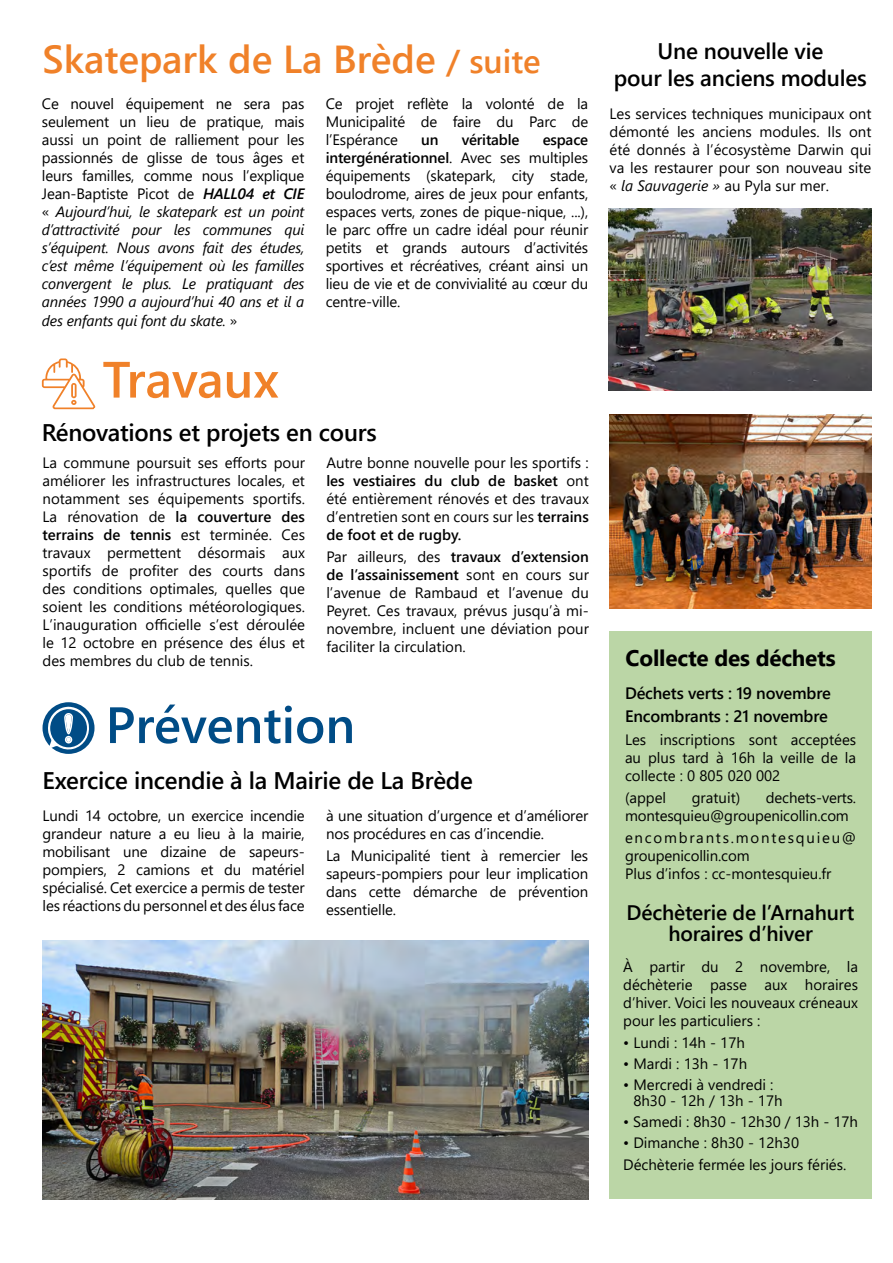
<style>
.page{position:relative;width:893px;height:1263px;background:#fff}
.page>*{position:absolute;margin:0;border:0;box-sizing:border-box;transform-origin:0 0}
.t1{font:600 51px "Segoe UI";color:#004c86}
.t2{font:600 51px "Segoe UI";color:#f08129}
.t3{font:600 39px "Segoe UI";color:#f08129}
.t4{font:600 24px "Segoe UI";letter-spacing:-.01em;color:#000}
.t5{font:600 22.5px/27px "Segoe UI";letter-spacing:-.01em;color:#000;text-align:center}
.t6{font:700 22.5px "Segoe UI";letter-spacing:-.01em;color:#000}
.t7{font:600 21px/21px "Segoe UI";letter-spacing:-.01em;color:#000;text-align:center}
.t8{font:600 16.5px/23.7px "Segoe UI";letter-spacing:-.01em;color:#000}
.t9{font:15px/18px "Segoe UI";color:#000;text-align:justify}
.t10{font:italic 15px/18px "Segoe UI";letter-spacing:-.01em;color:#000;text-align:justify}
.t11{font:600 15px "Segoe UI";letter-spacing:-.01em;color:#000}
.s1{font-size:33px}
.s2{font-style:normal}
.s3{font-weight:600}
.s4{font-style:italic}
</style>
<div class="page">
<div style="left:609px;top:631px;width:263px;height:568px;background:#bbd6a6"></div>
<img style="left:608px;top:209px;width:264px;height:182px">
<svg style="left:42px;top:358px;width:53px;height:51px"></svg>
<img style="left:43px;top:941px;width:545px;height:258px">
<svg style="left:43px;top:702px;width:52px;height:52px"></svg>
<svg style="left:48px;top:707px;width:43px;height:43px"></svg>
<img style="left:609px;top:415px;width:262px;height:193px">
<h2 class="t3" style="left:43px;top:22px;width:500px">Skatepark de La Brède <span class="s1">/ suite</span></h2>
<p class="t10" style="left:42px;top:93px;width:264px"><span class="s2">Ce nouvel équipement ne sera pas seulement un lieu de pratique, mais aussi un point de ralliement pour les passionnés de glisse de tous âges et leurs familles, comme nous l’explique Jean-Baptiste Picot de</span> <span class="s3">HALL04 et CIE </span><span class="s2">«</span> Aujourd’hui, le skatepark est un point d’attractivité pour les communes qui s’équipent. Nous avons fait des études, c’est même l’équipement où les familles convergent le plus. Le pratiquant des années 1990 a aujourd’hui 40 ans et il a des enfants qui font du skate. <span class="s2">»</span></p>
<p class="t9" style="left:326px;top:94px;width:264px">Ce projet reflète la volonté de la Municipalité de faire du Parc de l’Espérance</p>
<p class="t11" style="left:421px;top:126px;width:19px">un</p>
<p class="t11" style="left:462px;top:126px;width:59px">véritable</p>
<p class="t9" style="left:326px;top:130px;width:264px;text-indent:217px"><span class="s3">espace intergénérationnel</span>. Avec ses multiples équipements (skatepark, city stade, boulodrome, aires de jeux pour enfants, espaces verts, zones de pique-nique, ...), le parc offre un cadre idéal pour réunir petits et grands autours d’activités sportives et récréatives, créant ainsi un lieu de vie et de convivialité au cœur du centre-ville.</p>
<h1 class="t2" style="left:102px;top:331px;width:178px">Travaux</h1>
<h3 class="t4" style="left:42px;top:410px;width:337px">Rénovations et projets en cours</h3>
<p class="t9" style="left:43px;top:452px;width:264px">La commune poursuit ses efforts pour améliorer les infrastructures locales, et notamment ses équipements sportifs.<br>La rénovation de <span class="s3">la couverture des terrains de tennis</span> est terminée. Ces travaux permettent désormais aux sportifs de profiter des courts dans des conditions optimales, quelles que soient les conditions météorologiques.<br>L’inauguration officielle s’est déroulée le 12 octobre en présence des élus et des membres du club de tennis.</p>
<p class="t9" style="left:326px;top:452px;width:264px">Autre bonne nouvelle pour les sportifs : <span class="s3">les vestiaires du club de basket</span> ont été entièrement rénovés et des travaux d’entretien sont en cours sur les <span class="s3">terrains de foot et de rugby.</span></p>
<p class="t9" style="left:326px;top:546px;width:264px">Par ailleurs, des <span class="s3">travaux d’extension de l’assainissement</span> sont en cours sur l’avenue de Rambaud et l’avenue du Peyret. Ces travaux, prévus jusqu’à mi&shy;novembre, incluent une déviation pour faciliter la circulation.</p>
<h1 class="t1" style="left:106px;top:677px;width:251px">Prévention</h1>
<h3 class="t4" style="left:43px;top:758px;width:432px">Exercice incendie à la Mairie de La Brède</h3>
<p class="t9" style="left:43px;top:805px;width:264px">Lundi 14 octobre, un exercice incendie grandeur nature a eu lieu à la mairie, mobilisant une dizaine de sapeurs&shy;pompiers, 2 camions et du matériel spécialisé. Cet exercice a permis de tester les réactions du personnel et des élus face</p>
<p class="t9" style="left:326px;top:805px;width:264px">à une situation d’urgence et d’améliorer nos procédures en cas d’incendie.</p>
<p class="t9" style="left:326px;top:846px;width:264px">La Municipalité tient à remercier les sapeurs-pompiers pour leur implication dans cette démarche de prévention essentielle.</p>
<h3 class="t5" style="left:614px;top:36px;width:254px">Une nouvelle vie<br>pour les anciens modules</h3>
<p class="t9" style="left:609px;top:104px;width:263px">Les services techniques municipaux ont démonté les anciens modules. Ils ont été donnés à l’écosystème Darwin qui va les restaurer pour son nouveau site « <span class="s4">la Sauvagerie »</span> au Pyla sur mer.</p>
<h3 class="t6" style="left:625px;top:637px;width:212px">Collecte des déchets</h3>
<p class="t8" style="left:625px;top:679px;width:207px">Déchets verts : 19 novembre<br>Encombrants : 21 novembre</p>
<p class="t9" style="left:625px;top:729px;width:233px">Les inscriptions sont acceptées au plus tard à 16h la veille de la collecte : 0 805 020 002</p>
<p class="t9" style="left:625px;top:787px;width:43px">(appel</p>
<p class="t9" style="left:692px;top:787px;width:50px">gratuit)</p>
<p class="t9" style="left:625px;top:787px;width:233px;text-indent:141px">dechets-verts. montesquieu@groupenicollin.com</p>
<p class="t9" style="left:625px;top:827px;width:233px;text-align:left">encombrants.montesquieu@ groupenicollin.com<br>Plus d’infos : cc-montesquieu.fr</p>
<h3 class="t7" style="left:627px;top:900px;width:229px">Déchèterie de l’Arnahurt horaires d’hiver</h3>
<p class="t9" style="left:623px;top:956px;width:236px">À partir du 2 novembre, la déchèterie passe aux horaires d’hiver. Voici les nouveaux créneaux pour les particuliers :</p>
<p class="t9" style="left:623px;top:1032px;width:123px">• Lundi : 14h - 17h</p>
<p class="t9" style="left:623px;top:1053px;width:126px">• Mardi : 13h - 17h</p>
<p class="t9" style="left:633px;top:1075px;width:151px;line-height:16.5px;text-indent:-10px">• Mercredi à vendredi :<br>8h30 - 12h / 13h - 17h</p>
<p class="t9" style="left:623px;top:1111px;width:236px">• Samedi : 8h30 - 12h30 / 13h - 17h</p>
<p class="t9" style="left:623px;top:1130px;width:225px;line-height:22.2px">• Dimanche : 8h30 - 12h30<br>Déchèterie fermée les jours fériés.</p>
</div>
